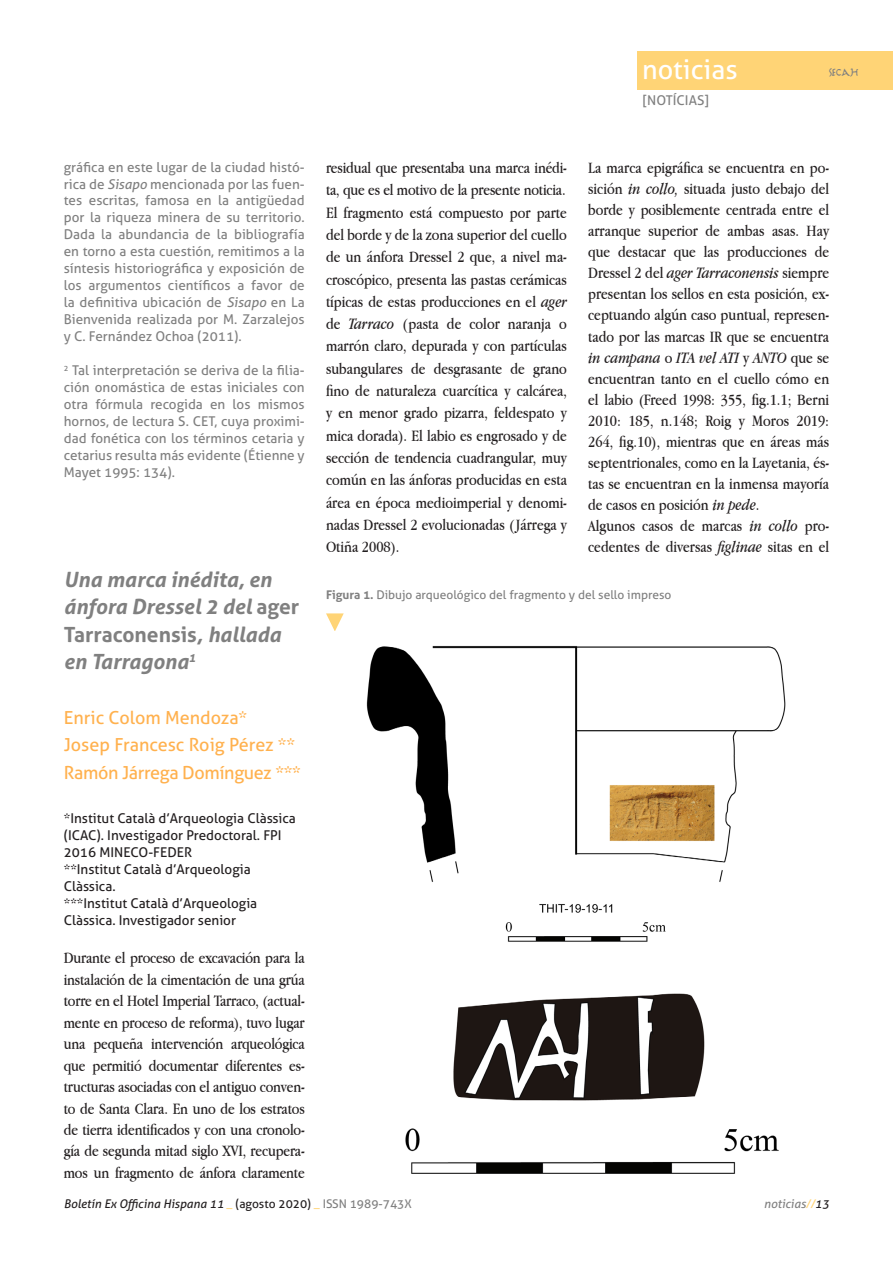
<style>
.page{position:relative;width:893px;height:1263px;background:#fff}
.page>*{position:absolute;margin:0;border:0;box-sizing:border-box;transform-origin:0 0}
.t1{font:27px "Aller";color:#fff}
.TítuloNoticia{font:italic 700 21px/27.5px "Aller";color:#808080}
.NombreAutor{font:18px "Aller";letter-spacing:-.015em;color:#ffb14e}
.t2{font:18px "Marathon II";color:#808080}
.TextoCorrido{font:16.5px/21px "Apple Garamond";color:#231f20;text-align:justify}
.Nota{font:13.5px/17px "Aller";color:#808080;text-align:justify}
.Filiación{font:13.5px/17px "Aller";color:#231f20}
.pieFigura{font:12px "Aller";color:#808080}
.t3{font:italic 12px "Aller";color:#231f20}
.t4{font:italic 12px "Aller";color:#808080}
.s1{font-style:italic}
.s2{font-style:normal}
.s3{font-weight:700}
.s4{font-style:normal;color:#ffd476}
.s5{font-style:normal;color:#808080}
.s6{color:#ffd476}
.s7{color:#231f20}
</style>
<div class="page">
<div style="left:638px;top:51px;width:255px;height:38px;background:#ffd476"></div>
<svg style="left:326px;top:613px;width:18px;height:18px"></svg>
<img style="left:366px;top:646px;width:420px;height:528px">
<h1 class="t1" style="left:642px;top:53px;width:97px">noticias</h1>
<p class="t2" style="left:829px;top:64px;width:31px">secah</p>
<p class="Nota" style="left:643px;top:92px;width:67px">[NOTÍCIAS]</p>
<p class="Nota" style="left:64px;top:158px;width:242px">gráfica en este lugar de la ciudad histó&shy;rica de <span class="s1">Sisapo</span> mencionada por las fuen&shy;tes escritas, famosa en la antigüedad por la riqueza minera de su territorio.<br>Dada la abundancia de la bibliografía en torno a esta cuestión, remitimos a la síntesis historiográfica y exposición de los argumentos científicos a favor de la definitiva ubicación de <span class="s1">Sisapo</span> en La Bienvenida realizada por M. Zarzalejos y C. Fernández Ochoa (2011).</p>
<p class="Nota" style="left:64px;top:362px;width:242px"><sup>2</sup> Tal interpretación se deriva de la filia&shy;ción onomástica de estas iniciales con otra fórmula recogida en los mismos hornos, de lectura S. CET, cuya proximi&shy;dad fonética con los términos cetaria y cetarius resulta más evidente (Étienne y Mayet 1995: 134).</p>
<p class="TítuloNoticia" style="left:64px;top:565px;width:237px">Una marca inédita, en ánfora Dressel 2 del <span class="s2">ager<br>Tarraconensis</span>, hallada en Tarragona<sup>1</sup></p>
<p class="NombreAutor" style="left:64px;top:706px;width:185px">Enric Colom Mendoza*</p>
<p class="NombreAutor" style="left:64px;top:734px;width:233px">Josep Francesc Roig Pérez **</p>
<p class="NombreAutor" style="left:64px;top:761px;width:239px">Ramón Járrega Domínguez ***</p>
<p class="Filiación" style="left:64px;top:810px;width:234px">*Institut Català d’Arqueologia Clàssica (ICAC). Investigador Predoctoral. FPI<br>2016 MINECO-FEDER</p>
<p class="Filiación" style="left:64px;top:861px;width:188px">**Institut Català d’Arqueologia<br>Clàssica.</p>
<p class="Filiación" style="left:64px;top:895px;width:195px">***Institut Català d’Arqueologia<br>Clàssica. Investigador senior</p>
<p class="TextoCorrido" style="left:64px;top:947px;width:242px;line-height:21.5px">Durante el proceso de excavación para la instalación de la cimentación de una grúa torre en el Hotel Imperial Tarraco, (actual&shy;mente en proceso de reforma), tuvo lugar una pequeña intervención arqueológica que permitió documentar diferentes es&shy;tructuras asociadas con el antiguo conven&shy;to de Santa Clara. En uno de los estratos de tierra identificados y con una cronolo&shy;gía de segunda mitad siglo XVI, recupera&shy;mos un fragmento de ánfora claramente</p>
<p class="TextoCorrido" style="left:588px;top:157px;width:242px">La marca epigráfica se encuentra en po&shy;sición <span class="s1">in collo,</span> situada justo debajo del borde y posiblemente centrada entre el arranque superior de ambas asas. Hay que destacar que las producciones de Dressel 2 del <span class="s1">ager Tarraconensis</span> siempre presentan los sellos en esta posición, ex&shy;ceptuando algún caso puntual, represen&shy;tado por las marcas IR que se encuentra <span class="s1">in campana</span> o <span class="s1">ITA vel ATI</span> y <span class="s1">ANTO</span> que se encuentran tanto en el cuello cómo en el labio (Freed 1998: 355, fig.1.1; Berni 2010: 185, n.148; Roig y Moros 2019:<br>264, fig.10), mientras que en áreas más septentrionales, como en la Layetania, és&shy;tas se encuentran en la inmensa mayoría de casos en posición <span class="s1">in pede</span>.</p>
<p class="TextoCorrido" style="left:588px;top:515px;width:242px">Algunos casos de marcas <span class="s1">in collo</span> pro&shy;cedentes de diversas <span class="s1">figlinae</span> sitas en el</p>
<p class="pieFigura" style="left:326px;top:588px;width:347px"><span class="s3">Figura 1.</span> Dibujo arqueológico del fragmento y del sello impreso</p>
<p class="TextoCorrido" style="left:326px;top:156px;width:242px;line-height:22.4px">residual que presentaba una marca inédi&shy;ta, que es el motivo de la presente noticia.</p>
<p class="TextoCorrido" style="left:326px;top:201px;width:242px;line-height:22.4px">El fragmento está compuesto por parte del borde y de la zona superior del cuello de un ánfora Dressel 2 que, a nivel ma&shy;croscópico, presenta las pastas cerámicas típicas de estas producciones en el <span class="s1">ager </span>de <span class="s1">Tarraco</span> (pasta de color naranja o marrón claro, depurada y con partículas subangulares de desgrasante de grano fino de naturaleza cuarcítica y calcárea, y en menor grado pizarra, feldespato y mica dorada). El labio es engrosado y de sección de tendencia cuadrangular, muy común en las ánforas producidas en esta área en época medioimperial y denomi&shy;nadas Dressel 2 evolucionadas (Járrega y Otiña 2008).</p>
<p class="t3" style="left:64px;top:1196px;width:350px">Boletín Ex Officina Hispana 11 <span class="s4">_</span> <span class="s2">(agosto 2020)</span> <span class="s4">_</span> <span class="s5">ISSN 1989-743X</span></p>
<p class="t4" style="left:764px;top:1196px;width:67px">noticias<span class="s6">//</span><span class="s7">13</span></p>
</div>
